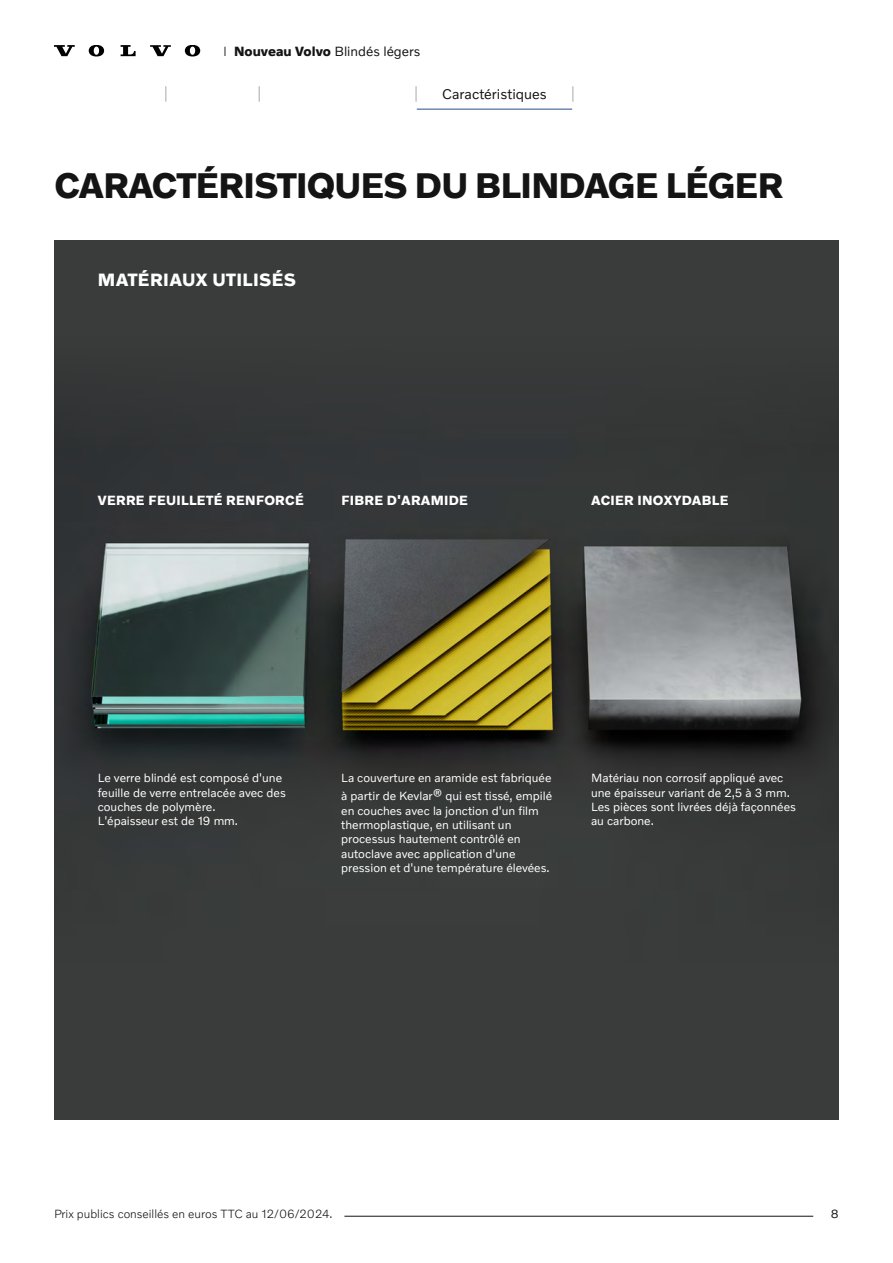
<style>
.page{position:relative;width:893px;height:1263px;background:#fff}
.page>*{position:absolute;margin:0;border:0;box-sizing:border-box;transform-origin:0 0}
.t1{font:700 36px "Volvo Novum";letter-spacing:-.02em;color:#141414}
.t2{font:700 18px "Volvo Novum";letter-spacing:.02em;color:#fff}
.t3{font:14.25px "Volvo Novum";color:#141414}
.t4{font:700 13.5px "Volvo Novum";letter-spacing:.02em;color:#fff}
.t5{font:13.5px "Volvo Novum";color:#141414}
.t6{font:12px/14.4px "Volvo Novum";color:#fff}
.t7{font:300 12px "Volvo Novum";color:#141414}
.t8{font:12px "Volvo Novum";color:#141414}
.s1{font-weight:300}
.s2{font-weight:700}
.s3{font-size:13.5px}
</style>
<div class="page">
<svg style="left:54px;top:45px;width:21px;height:11px"></svg>
<svg style="left:121px;top:45px;width:15px;height:11px"></svg>
<svg style="left:89px;top:45px;width:15px;height:12px"></svg>
<svg style="left:150px;top:45px;width:21px;height:11px"></svg>
<svg style="left:185px;top:45px;width:15px;height:12px"></svg>
<hr style="left:344px;top:1216px;width:469px;height:1px;background:#141414">
<div style="left:54px;top:240px;width:785px;height:879px;background:#3a3c3b"></div>
<img style="left:54px;top:423px;width:785px;height:358px">
<svg style="left:259px;top:86px;width:1px;height:16px"></svg>
<svg style="left:165px;top:86px;width:1px;height:16px"></svg>
<svg style="left:572px;top:86px;width:1px;height:16px"></svg>
<svg style="left:416px;top:86px;width:1px;height:16px"></svg>
<hr style="left:417px;top:109px;width:155px;height:1px;background:#7089ac">
<p class="t5" style="left:223px;top:42px;width:199px"><span class="s1">I</span> <span class="s2">Nouveau Volvo</span> Blindés légers</p>
<p class="t3" style="left:442px;top:85px;width:106px">Caractéristiques</p>
<h1 class="t1" style="left:54px;top:163px;width:731px">CARACTÉRISTIQUES DU BLINDAGE LÉGER</h1>
<h2 class="t2" style="left:98px;top:269px;width:200px">MATÉRIAUX UTILISÉS</h2>
<p class="t4" style="left:98px;top:492px;width:208px">VERRE FEUILLETÉ RENFORCÉ</p>
<p class="t4" style="left:341px;top:492px;width:128px">FIBRE D'ARAMIDE</p>
<p class="t4" style="left:591px;top:492px;width:139px">ACIER INOXYDABLE</p>
<p class="t6" style="left:98px;top:770px;width:190px">Le verre blindé est composé d'une feuille de verre entrelacée avec des couches de polymère.<br>L'épaisseur est de 19 mm.</p>
<p class="t6" style="left:341px;top:769px;width:212px;line-height:18px">La couverture en aramide est fabriquée à partir de Kevlar<span class="s3">®</span> qui est tissé, empilé</p>
<p class="t6" style="left:341px;top:803px;width:210px">en couches avec la jonction d'un film thermoplastique, en utilisant un processus hautement contrôlé en autoclave avec application d'une pression et d'une température élevées.</p>
<p class="t6" style="left:591px;top:770px;width:206px">Matériau non corrosif appliqué avec une épaisseur variant de 2,5 à 3 mm.<br>Les pièces sont livrées déjà façonnées au carbone.</p>
<p class="t7" style="left:54px;top:1206px;width:280px">Prix publics conseillés en euros TTC au 12/06/2024.</p>
<p class="t8" style="left:831px;top:1206px;width:9px">8</p>
</div>
